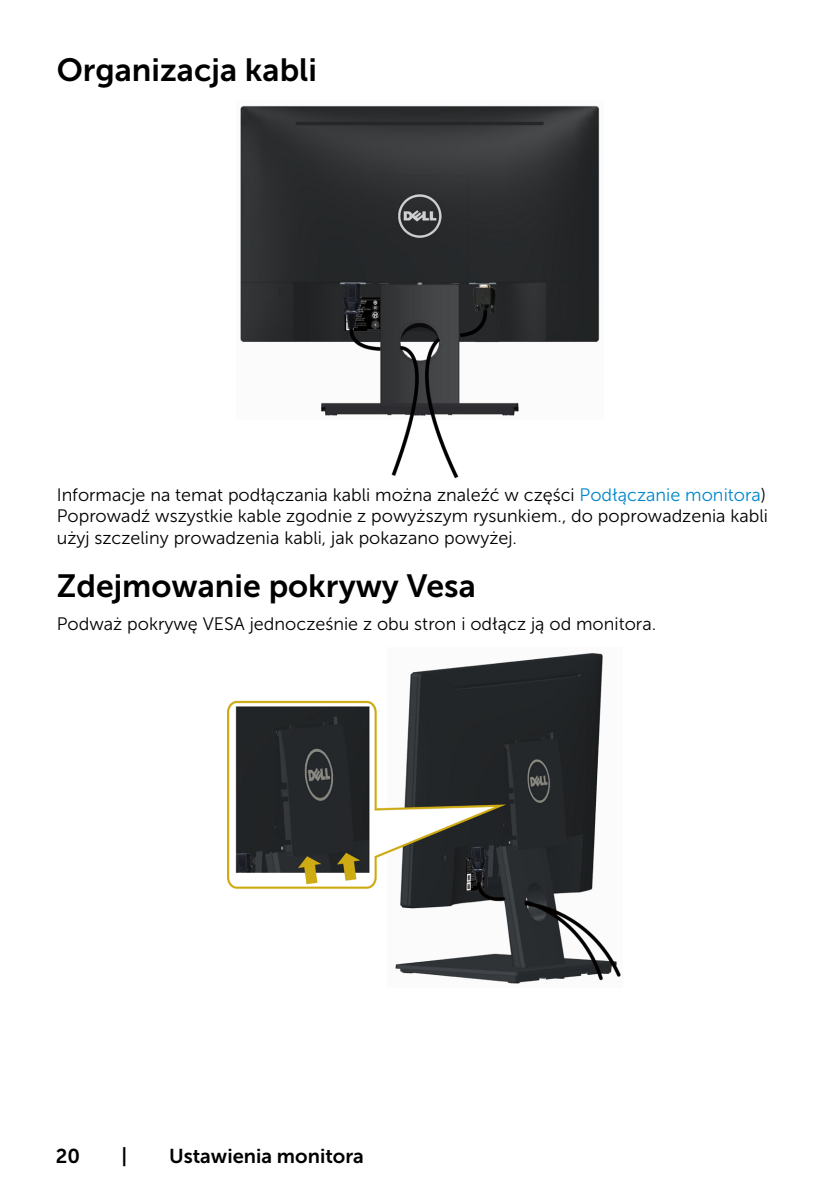
<style>
.page{position:relative;width:840px;height:1191px;background:#fff}
.page>*{position:absolute;margin:0;border:0;box-sizing:border-box;transform-origin:0 0}
.Head2{font:32px "Museo Sans For Dell 700";color:#000}
.t1{font:20px "Museo Sans For Dell 700";color:#000}
.Paragraph{font:18px/21.6px "Museo Sans For Dell 300";color:#000;text-align:justify}
.s1{color:#0087cb}
</style>
<div class="page">
<img style="left:240px;top:105px;width:360px;height:372px">
<img style="left:227px;top:652px;width:394px;height:332px">
<p class="Head2" style="left:57px;top:52px;width:261px">Organizacja kabli</p>
<p class="Paragraph" style="left:57px;top:483px;width:712px">Informacje na temat podłączania kabli można znaleźć w części <span class="s1">Podłączanie monitora</span>)<br>Poprowadź wszystkie kable zgodnie z powyższym rysunkiem., do poprowadzenia kabli użyj szczeliny prowadzenia kabli, jak pokazano powyżej.</p>
<p class="Head2" style="left:57px;top:568px;width:420px">Zdejmowanie pokrywy Vesa</p>
<p class="Paragraph" style="left:57px;top:613px;width:600px">Podważ pokrywę VESA jednocześnie z obu stron i odłącz ją od monitora.</p>
<p class="t1" style="left:56px;top:1144px;width:26px">20</p>
<p class="t1" style="left:122px;top:1144px;width:7px">|</p>
<p class="t1" style="left:169px;top:1144px;width:196px">Ustawienia monitora</p>
</div>
